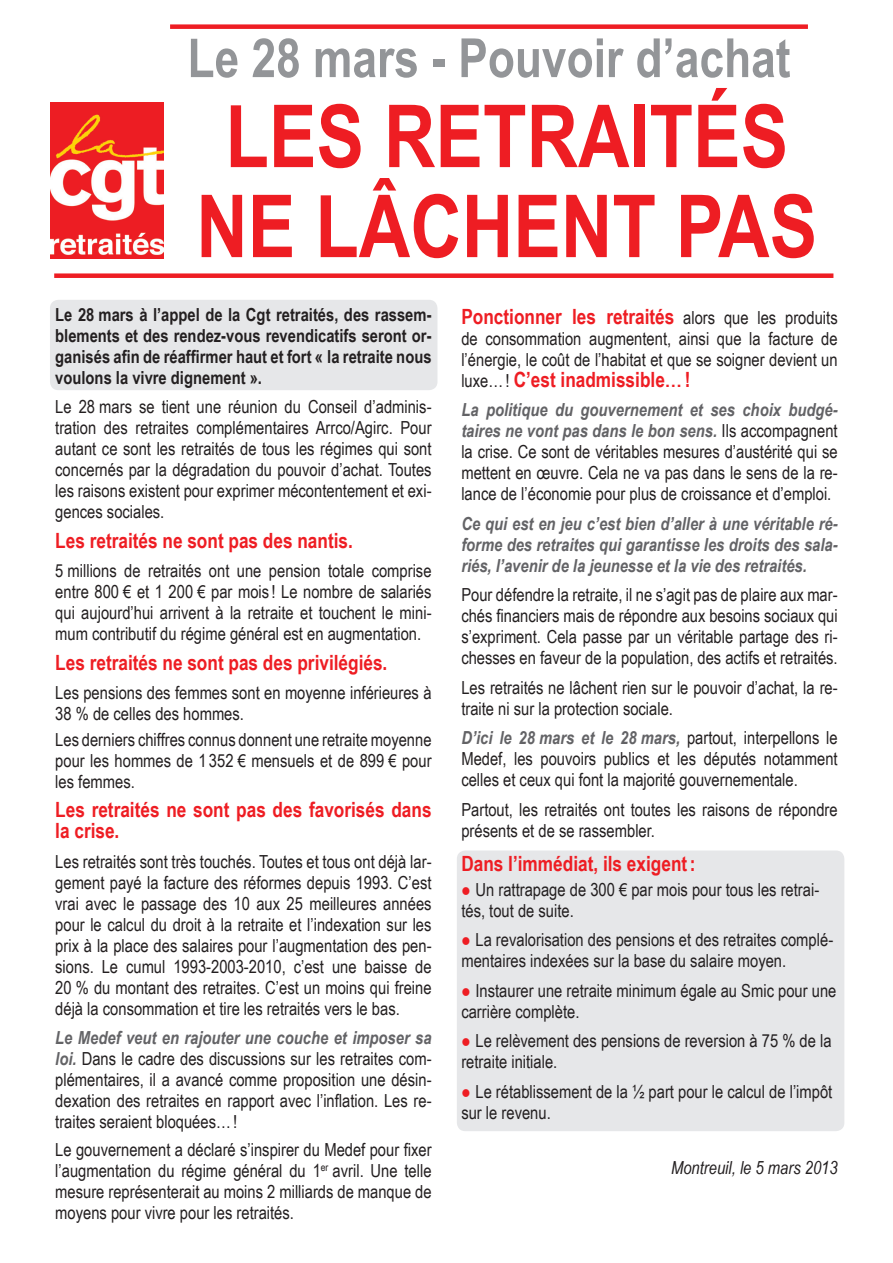
<style>
.page{position:relative;width:893px;height:1263px;background:#fff}
.page>*{position:absolute;margin:0;border:0;box-sizing:border-box;transform-origin:0 0}
.t1{font:700 87px/90px "Arial Narrow";color:#ee1d23;text-align:center}
.t2{font:700 54px "Arial Narrow";color:#939598}
.t3{font:700 21px/21px "Arial Narrow";color:#ee1d23}
.t4{font:18px/21px "Arial Narrow";color:#231f20;text-align:justify}
.t5{font:700 18px/21px "Arial Narrow";color:#231f20;text-align:justify}
.t6{font:italic 700 18px/21px "Arial Narrow";color:#636366;text-align:justify}
.List_Paragraph{font:italic 18px "Arial Narrow";color:#231f20}
.s1{font-weight:700;font-style:italic;color:#636366}
.s2{font-weight:400;font-size:18px;color:#231f20}
.s3{color:#ee1d23}
</style>
<div class="page">
<div style="left:50px;top:300px;width:387px;height:90px;background:#e6e7e9;border-radius:9px"></div>
<div style="left:457px;top:850px;width:387px;height:281px;background:#e6e7e9;border-radius:9px"></div>
<img style="left:51px;top:102px;width:112px;height:156px">
<div style="left:170px;top:24px;width:638px;height:5px;background:#ee1d23"></div>
<div style="left:54px;top:273px;width:779px;height:5px;background:#ee1d23"></div>
<p class="t2" style="left:187px;top:27px;width:604px">Le 28 mars - Pouvoir d’achat</p>
<p class="t1" style="left:196px;top:91px;width:622px">LES RETRAITÉS<br>NE LÂCHENT PAS</p>
<p class="t5" style="left:55px;top:304px;width:378px">Le 28 mars à l’appel de la Cgt retraités, des rassem&shy;blements et des rendez-vous revendicatifs seront or&shy;ganisés afin de réaffirmer haut et fort « la retraite nous voulons la vivre dignement ».</p>
<p class="t4" style="left:55px;top:396px;width:378px">Le 28 mars se tient une réunion du Conseil d’adminis&shy;tration des retraites complémentaires Arrco/Agirc. Pour autant ce sont les retraités de tous les régimes qui sont concernés par la dégradation du pouvoir d’achat. Toutes les raisons existent pour exprimer mécontentement et exi&shy;gences sociales.</p>
<p class="t3" style="left:55px;top:530px;width:299px">Les retraités ne sont pas des nantis.</p>
<p class="t4" style="left:55px;top:560px;width:378px">5 millions de retraités ont une pension totale comprise entre 800 € et 1 200 € par mois ! Le nombre de salariés qui aujourd’hui arrivent à la retraite et touchent le mini&shy;mum contributif du régime général est en augmentation.</p>
<p class="t3" style="left:55px;top:652px;width:334px">Les retraités ne sont pas des privilégiés.</p>
<p class="t4" style="left:55px;top:682px;width:378px">Les pensions des femmes sont en moyenne inférieures à<br>38 % de celles des hommes.</p>
<p class="t4" style="left:55px;top:729px;width:378px">Les derniers chiffres connus donnent une retraite moyenne pour les hommes de 1 352 € mensuels et de 899 € pour les femmes.</p>
<p class="t3" style="left:55px;top:799px;width:378px">Les retraités ne sont pas des favorisés dans la crise.</p>
<p class="t4" style="left:55px;top:851px;width:378px">Les retraités sont très touchés. Toutes et tous ont déjà lar&shy;gement payé la facture des réformes depuis 1993. C’est vrai avec le passage des 10 aux 25 meilleures années pour le calcul du droit à la retraite et l’indexation sur les prix à la place des salaires pour l’augmentation des pen&shy;sions. Le cumul 1993-2003-2010, c’est une baisse de 20 % du montant des retraites. C’est un moins qui freine déjà la consommation et tire les retraités vers le bas.</p>
<p class="t4" style="left:55px;top:1027px;width:378px"><span class="s1">Le Medef veut en rajouter une couche et imposer sa loi.</span> Dans le cadre des discussions sur les retraites com&shy;plémentaires, il a avancé comme proposition une désin&shy;dexation des retraites en rapport avec l’inflation. Les re&shy;traites seraient bloquées…!</p>
<p class="t4" style="left:55px;top:1139px;width:378px">Le gouvernement a déclaré s’inspirer du Medef pour fixer l’augmentation du régime général du 1<sup>er</sup> avril. Une telle mesure représenterait au moins 2 milliards de manque de moyens pour vivre pour les retraités.</p>
<p class="t3" style="left:461px;top:306px;width:378px">Ponctionner les retraités <span class="s2">alors que les produits</span></p>
<p class="t4" style="left:461px;top:328px;width:378px">de consommation augmentent, ainsi que la facture de l’énergie, le coût de l’habitat et que se soigner devient un</p>
<p class="t3" style="left:461px;top:369px;width:231px"><span class="s2">luxe…!</span> C’est inadmissible…!</p>
<p class="t4" style="left:461px;top:399px;width:378px"><span class="s1">La politique du gouvernement et ses choix budgé&shy;taires ne vont pas dans le bon sens.</span> Ils accompagnent la crise. Ce sont de véritables mesures d’austérité qui se mettent en œuvre. Cela ne va pas dans le sens de la re&shy;lance de l’économie pour plus de croissance et d’emploi.</p>
<p class="t6" style="left:461px;top:513px;width:378px">Ce qui est en jeu c’est bien d’aller à une véritable ré&shy;forme des retraites qui garantisse les droits des sala&shy;riés, l’avenir de la jeunesse et la vie des retraités.</p>
<p class="t4" style="left:461px;top:584px;width:378px">Pour défendre la retraite, il ne s’agit pas de plaire aux mar&shy;chés financiers mais de répondre aux besoins sociaux qui s’expriment. Cela passe par un véritable partage des ri&shy;chesses en faveur de la population, des actifs et retraités.</p>
<p class="t4" style="left:461px;top:677px;width:378px">Les retraités ne lâchent rien sur le pouvoir d’achat, la re&shy;traite ni sur la protection sociale.</p>
<p class="t4" style="left:461px;top:727px;width:378px"><span class="s1">D’ici le 28 mars et le 28 mars,</span> partout, interpellons le Medef, les pouvoirs publics et les députés notamment celles et ceux qui font la majorité gouvernementale.</p>
<p class="t4" style="left:461px;top:799px;width:378px">Partout, les retraités ont toutes les raisons de répondre présents et de se rassembler.</p>
<p class="t3" style="left:461px;top:852px;width:236px">Dans l’immédiat, ils exigent:</p>
<p class="t4" style="left:461px;top:879px;width:359px"><span class="s3">●</span> Un rattrapage de 300 € par mois pour tous les retrai&shy;tés, tout de suite.</p>
<p class="t4" style="left:461px;top:929px;width:373px"><span class="s3">●</span> La revalorisation des pensions et des retraites complé&shy;mentaires indexées sur la base du salaire moyen.</p>
<p class="t4" style="left:461px;top:980px;width:377px"><span class="s3">●</span> Instaurer une retraite minimum égale au Smic pour une carrière complète.</p>
<p class="t4" style="left:461px;top:1030px;width:372px"><span class="s3">●</span> Le relèvement des pensions de reversion à 75 % de la retraite initiale.</p>
<p class="t4" style="left:461px;top:1081px;width:372px"><span class="s3">●</span> Le rétablissement de la ½ part pour le calcul de l’impôt sur le revenu.</p>
<p class="List_Paragraph" style="left:671px;top:1158px;width:168px">Montreuil, le 5 mars 2013</p>
</div>
